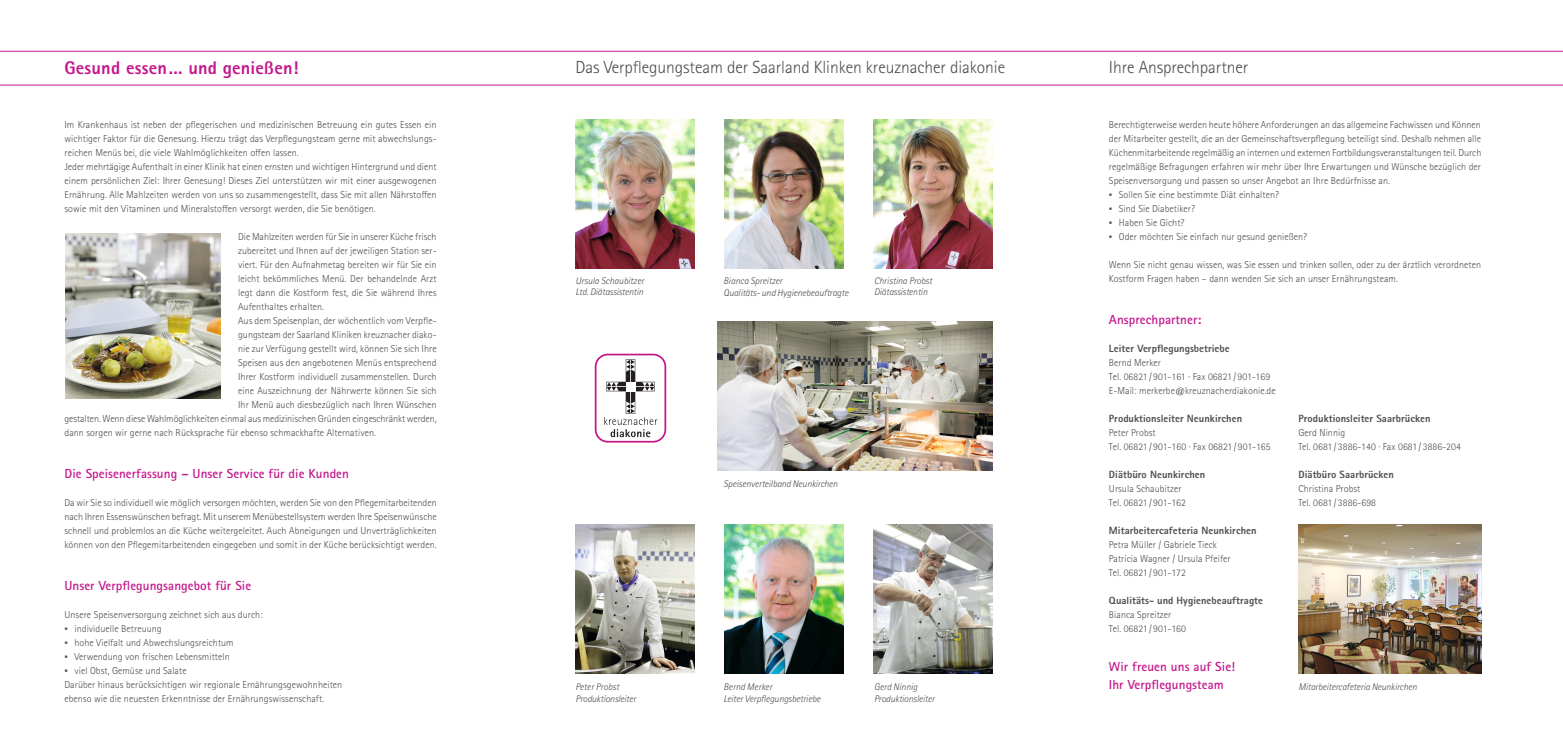
<style>
.page{position:relative;width:1563px;height:737px;background:#fff}
.page>*{position:absolute;margin:0;border:0;box-sizing:border-box;transform-origin:0 0}
.t1{font:800 18.38px "Rotis Sans Serif Pro";letter-spacing:.01em;color:#c5168c}
.t2{font:300 17.5px "Rotis Sans Serif Pro";letter-spacing:-.005em;color:#4b4c4d}
.t3{font:700 13.12px/17.5px "Rotis Sans Serif Pro";letter-spacing:.005em;color:#c5168c}
.t4{font:800 10.5px "Rotis Sans Serif Pro";letter-spacing:.005em;color:#4b4c4d}
.t5{font:300 10.06px/14px "Rotis Sans Serif Pro";letter-spacing:.005em;color:#4b4c4d}
.t6{font:italic 300 9.62px/11.4px "Rotis Sans Serif Pro";letter-spacing:-.01em;color:#4b4c4d}
.s1{font-family:"Verdana";font-weight:400}
</style>
<div class="page">
<hr style="left:0;top:51px;width:1563px;height:1px;background:#c5168c">
<hr style="left:0;top:85px;width:1563px;height:1px;background:#c5168c">
<img style="left:65px;top:233px;width:156px;height:165px">
<img style="left:717px;top:322px;width:275px;height:148px">
<img style="left:1298px;top:525px;width:183px;height:149px">
<img style="left:575px;top:119px;width:119px;height:149px">
<img style="left:724px;top:119px;width:119px;height:149px">
<img style="left:873px;top:119px;width:119px;height:149px">
<img style="left:575px;top:525px;width:119px;height:149px">
<img style="left:724px;top:525px;width:119px;height:149px">
<img style="left:873px;top:525px;width:119px;height:149px">
<svg style="left:595px;top:354px;width:71px;height:88px"></svg>
<h1 class="t1" style="left:64px;top:56px;width:235px">Gesund essen... und genießen!</h1>
<h2 class="t2" style="left:575px;top:58px;width:431px">Das Verpflegungsteam der Saarland Klinken kreuznacher diakonie</h2>
<h2 class="t2" style="left:1109px;top:58px;width:141px">Ihre Ansprechpartner</h2>
<p class="t5" style="left:64px;top:117px;width:374px">Im Krankenhaus ist neben der pflegerischen und medizinischen Betreuung ein gutes Essen ein wichtiger Faktor für die Genesung. Hierzu trägt das Verpflegungsteam gerne mit abwechslungs&shy;reichen Menüs bei, die viele Wahlmöglichkeiten offen lassen.<br>Jeder mehrtägige Aufenthalt in einer Klinik hat einen ernsten und wichtigen Hintergrund und dient einem persönlichen Ziel: Ihrer Genesung! Dieses Ziel unterstützen wir mit einer ausgewogenen Ernährung. Alle Mahlzeiten werden von uns so zusammengestellt, dass Sie mit allen Nährstoffen sowie mit den Vitaminen und Mineralstoffen versorgt werden, die Sie benötigen.</p>
<p class="t5" style="left:238px;top:229px;width:200px">Die Mahlzeiten werden für Sie in unserer Küche frisch</p>
<p class="t5" style="left:238px;top:243px;width:200px">zubereitet und Ihnen auf der jeweiligen Station ser-</p>
<p class="t5" style="left:238px;top:257px;width:200px">viert. Für den Aufnahmetag bereiten wir für Sie ein</p>
<p class="t5" style="left:238px;top:271px;width:200px">leicht bekömmliches Menü. Der behandelnde Arzt</p>
<p class="t5" style="left:238px;top:285px;width:200px">legt dann die Kostform fest, die Sie während Ihres</p>
<p class="t5" style="left:238px;top:299px;width:88px">Aufenthaltes erhalten.</p>
<p class="t5" style="left:238px;top:313px;width:200px">Aus dem Speisenplan, der wöchentlich vom Verpfle-</p>
<p class="t5" style="left:238px;top:327px;width:200px">gungsteam der Saarland Kliniken kreuznacher diako-</p>
<p class="t5" style="left:238px;top:341px;width:200px">nie zur Verfügung gestellt wird, können Sie sich Ihre</p>
<p class="t5" style="left:238px;top:355px;width:200px">Speisen aus den angebotenen Menüs entsprechend</p>
<p class="t5" style="left:238px;top:369px;width:200px">Ihrer Kostform individuell zusammenstellen. Durch</p>
<p class="t5" style="left:238px;top:383px;width:200px">eine Auszeichnung der Nährwerte können Sie sich</p>
<p class="t5" style="left:238px;top:397px;width:200px">Ihr Menü auch diesbezüglich nach Ihren Wünschen</p>
<p class="t5" style="left:64px;top:411px;width:374px">gestalten. Wenn diese Wahlmöglichkeiten einmal aus medizinischen Gründen eingeschränkt werden,</p>
<p class="t5" style="left:64px;top:425px;width:313px">dann sorgen wir gerne nach Rücksprache für ebenso schmackhafte Alternativen.</p>
<h3 class="t3" style="left:64px;top:464px;width:286px">Die Speisenerfassung – Unser Service für die Kunden</h3>
<p class="t5" style="left:64px;top:495px;width:374px;text-align:justify">Da wir Sie so individuell wie möglich versorgen möchten, werden Sie von den Pflegemitarbeitenden nach Ihren Essenswünschen befragt. Mit unserem Menübestellsystem werden Ihre Speisenwünsche schnell und problemlos an die Küche weitergeleitet. Auch Abneigungen und Unverträglichkeiten können von den Pflegemitarbeitenden eingegeben und somit in der Küche berücksichtigt werden.</p>
<h3 class="t3" style="left:64px;top:576px;width:188px">Unser Verpflegungsangebot für Sie</h3>
<p class="t5" style="left:64px;top:607px;width:200px">Unsere Speisenversorgung zeichnet sich aus durch:</p>
<p class="t5" style="left:64px;top:621px;width:99px"><span class="s1">▪</span> individuelle Betreuung</p>
<p class="t5" style="left:64px;top:635px;width:171px"><span class="s1">▪</span> hohe Vielfalt und Abwechslungsreichtum</p>
<p class="t5" style="left:64px;top:649px;width:167px"><span class="s1">▪</span> Verwendung von frischen Lebensmitteln</p>
<p class="t5" style="left:64px;top:663px;width:279px"><span class="s1">▪</span> viel Obst, Gemüse und Salate<br>Darüber hinaus berücksichtigen wir regionale Ernährungsgewohnheiten ebenso wie die neuesten Erkenntnisse der Ernährungswissenschaft.</p>
<p class="t6" style="left:575px;top:275px;width:70px">Ursula Schaubitzer<br>Ltd. Diätassistentin</p>
<p class="t6" style="left:723px;top:274px;width:126px;line-height:12.2px">Bianca Spreitzer<br>Qualitäts- und Hygienebeauftragte</p>
<p class="t6" style="left:874px;top:275px;width:60px">Christina Probst<br>Diätassistentin</p>
<p class="t6" style="left:575px;top:681px;width:62px">Peter Probst<br>Produktionsleiter</p>
<p class="t6" style="left:723px;top:477px;width:116px">Speisenverteilband Neunkirchen</p>
<p class="t6" style="left:723px;top:681px;width:98px">Bernd Merker<br>Leiter Verpflegungsbetriebe</p>
<p class="t6" style="left:874px;top:681px;width:62px">Gerd Ninnig<br>Produktionsleiter</p>
<p class="t5" style="left:1109px;top:117px;width:374px;text-align:justify">Berechtigterweise werden heute höhere Anforderungen an das allgemeine Fachwissen und Können der Mitarbeiter gestellt, die an der Gemeinschaftsverpflegung beteiligt sind. Deshalb nehmen alle Küchenmitarbeitende regelmäßig an internen und externen Fortbildungsveranstaltungen teil. Durch regelmäßige Befragungen erfahren wir mehr über Ihre Erwartungen und Wünsche bezüglich der Speisenversorgung und passen so unser Angebot an Ihre Bedürfnisse an.</p>
<p class="t5" style="left:1109px;top:187px;width:172px"><span class="s1">▪</span> Sollen Sie eine bestimmte Diät einhalten?</p>
<p class="t5" style="left:1109px;top:201px;width:87px"><span class="s1">▪</span> Sind Sie Diabetiker?</p>
<p class="t5" style="left:1109px;top:215px;width:77px"><span class="s1">▪</span> Haben Sie Gicht?</p>
<p class="t5" style="left:1109px;top:229px;width:200px"><span class="s1">▪</span> Oder möchten Sie einfach nur gesund genießen?</p>
<p class="t5" style="left:1109px;top:257px;width:374px">Wenn Sie nicht genau wissen, was Sie essen und trinken sollen, oder zu der ärztlich verordneten<br>Kostform Fragen haben – dann wenden Sie sich an unser Ernährungsteam.</p>
<h3 class="t3" style="left:1109px;top:310px;width:94px">Ansprechpartner:</h3>
<p class="t4" style="left:1109px;top:342px;width:122px">Leiter Verpflegungsbetriebe</p>
<p class="t5" style="left:1109px;top:355px;width:168px">Bernd Merker<br>Tel. 06821 / 901-161 · Fax 06821 / 901-169<br>E-Mail: merkerbe@kreuznacherdiakonie.de</p>
<p class="t4" style="left:1109px;top:412px;width:135px">Produktionsleiter Neunkirchen</p>
<p class="t5" style="left:1109px;top:425px;width:163px">Peter Probst<br>Tel. 06821 / 901-160 · Fax 06821 / 901-165</p>
<p class="t4" style="left:1109px;top:468px;width:98px">Diätbüro Neunkirchen</p>
<p class="t5" style="left:1109px;top:481px;width:79px">Ursula Schaubitzer<br>Tel. 06821 / 901-162</p>
<p class="t4" style="left:1109px;top:524px;width:149px">Mitarbeitercafeteria Neunkirchen</p>
<p class="t5" style="left:1109px;top:537px;width:123px">Petra Müller / Gabriele Tieck<br>Patricia Wagner / Ursula Pfeifer<br>Tel. 06821 / 901-172</p>
<p class="t4" style="left:1109px;top:594px;width:156px">Qualitäts- und Hygienebeauftragte</p>
<p class="t5" style="left:1109px;top:607px;width:79px">Bianca Spreitzer<br>Tel. 06821 / 901-160</p>
<h3 class="t3" style="left:1109px;top:658px;width:128px">Wir freuen uns auf Sie!<br>Ihr Verpflegungsteam</h3>
<p class="t4" style="left:1298px;top:412px;width:134px">Produktionsleiter Saarbrücken</p>
<p class="t5" style="left:1298px;top:425px;width:164px">Gerd Ninnig<br>Tel. 0681 / 3886-140 · Fax 0681 / 3886-204</p>
<p class="t4" style="left:1298px;top:468px;width:97px">Diätbüro Saarbrücken</p>
<p class="t5" style="left:1298px;top:481px;width:79px">Christina Probst<br>Tel. 0681 / 3886-698</p>
<p class="t6" style="left:1298px;top:681px;width:120px">Mitarbeitercafeteria Neunkirchen</p>
</div>
